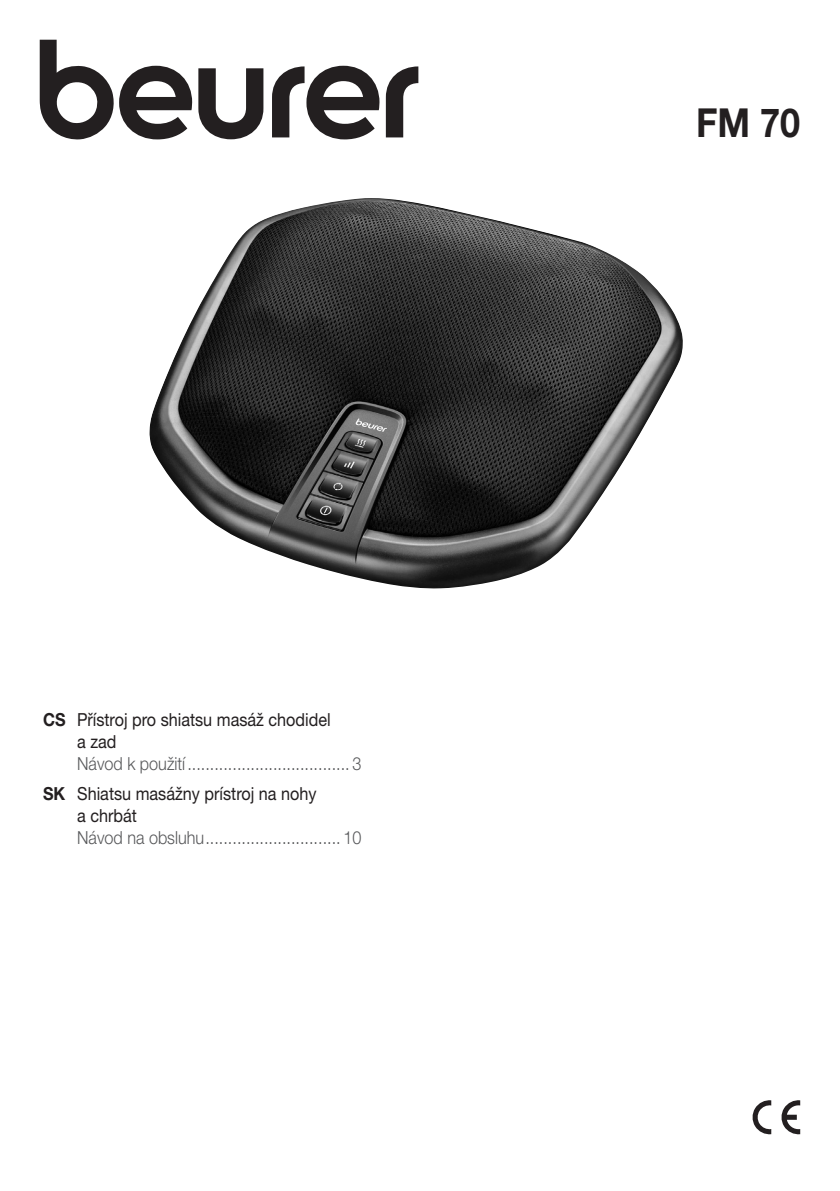
<style>
.page{position:relative;width:840px;height:1191px;background:#fff}
.page>*{position:absolute;margin:0;border:0;box-sizing:border-box;transform-origin:0 0}
.t1{font:700 40px "Helvetica Neue LTW1 G";color:#231f20;scale:.9 1}
.t2{font:300 18px/30.6px "Helvetica Neue LTW1 G";color:#57585a;scale:.9 1}
.t3{font:18px/22px "Helvetica Neue LTW1 G";color:#231f20;scale:.9 1}
.s1{font-weight:700}
.s2{font-weight:700;color:#231f20}
.s3{font-weight:400;color:#231f20}
</style>
<div class="page">
<svg style="left:40px;top:40px;width:378px;height:99px"></svg>
<svg style="left:752px;top:1100px;width:18px;height:34px"></svg>
<svg style="left:781px;top:1100px;width:18px;height:34px"></svg>
<img style="left:149px;top:198px;width:534px;height:391px">
<p class="t3" style="left:77px;top:708px;width:283px;text-indent:-34px"><span class="s1">CS</span> Přístroj pro shiatsu masáž chodidel a zad</p>
<p class="t2" style="left:43px;top:748px;width:355px;text-indent:34px">Návod k použití.................................... 3<br><span class="s2">SK</span> <span class="s3">Shiatsu masážny prístroj na nohy</span></p>
<p class="t3" style="left:77px;top:805px;width:68px">a chrbát</p>
<p class="t2" style="left:77px;top:822px;width:317px">Návod na obsluhu.............................. 10</p>
<h1 class="t1" style="left:695px;top:98px;width:117px">FM 70</h1>
</div>
